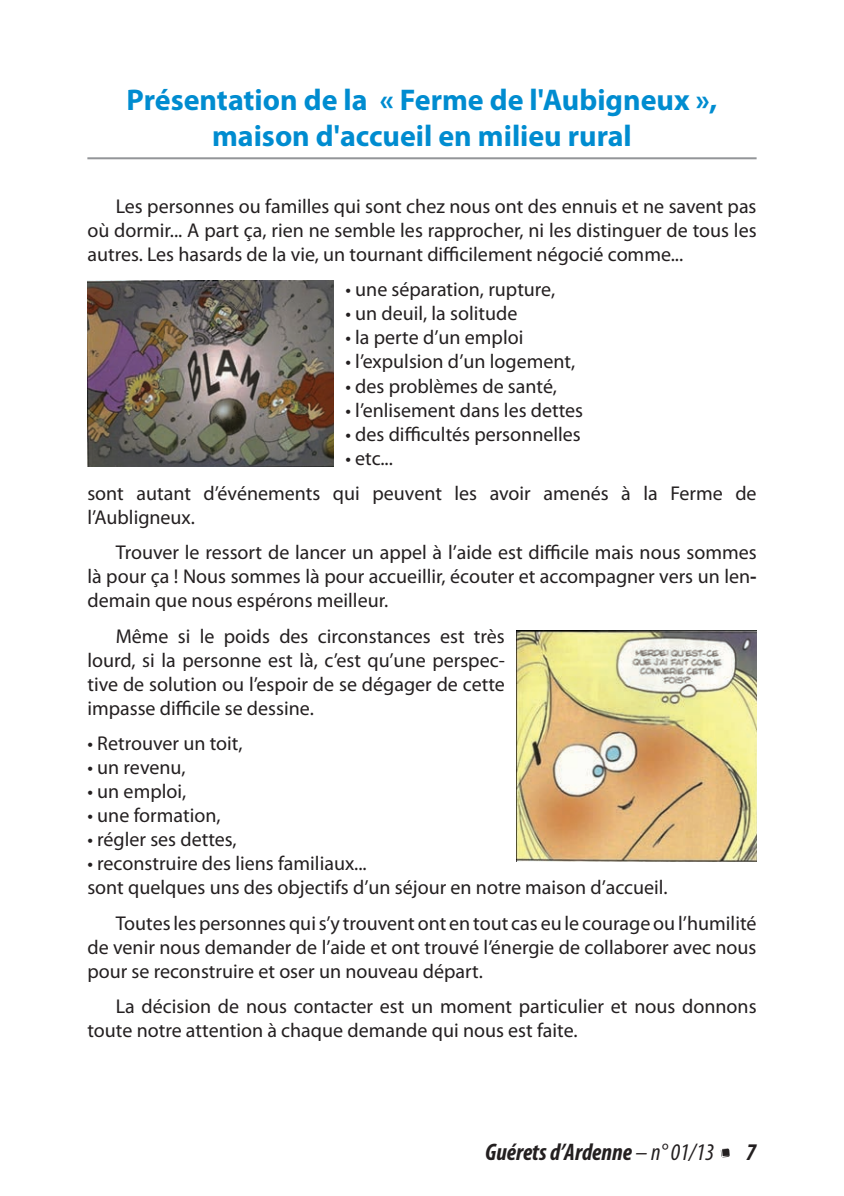
<style>
.page{position:relative;width:844px;height:1196px;background:#fff}
.page>*{position:absolute;margin:0;border:0;box-sizing:border-box;transform-origin:0 0}
.t1{font:700 30px/36px "Myriad Pro";color:#008cd0;text-align:center}
.t2{font:italic 700 condensed 24px "Myriad Pro";color:#231f20}
.t3{font:20px/24px "Myriad Pro";color:#231f20}
.s1{font-weight:400}
</style>
<div class="page">
<svg style="left:721px;top:1148px;width:9px;height:8px"></svg>
<hr style="left:87px;top:157px;width:669px;height:2px;background:#939598">
<img style="left:87px;top:280px;width:247px;height:186px">
<img style="left:516px;top:630px;width:240px;height:231px">
<h1 class="t1" style="left:126px;top:81px;width:592px">Présentation de la « Ferme de l'Aubigneux », maison d'accueil en milieu rural</h1>
<p class="t3" style="left:87px;top:194px;width:671px;text-align:justify;text-indent:28px">Les personnes ou familles qui sont chez nous ont des ennuis et ne savent pas où dormir... A part ça, rien ne semble les rapprocher, ni les distinguer de tous les autres. Les hasards de la vie, un tournant difficilement négocié comme...</p>
<p class="t3" style="left:345px;top:277px;width:211px">• une séparation, rupture,</p>
<p class="t3" style="left:345px;top:301px;width:173px">• un deuil, la solitude</p>
<p class="t3" style="left:345px;top:325px;width:180px">• la perte d’un emploi</p>
<p class="t3" style="left:345px;top:349px;width:231px">• l’expulsion d’un logement,</p>
<p class="t3" style="left:345px;top:373px;width:213px">• des problèmes de santé,</p>
<p class="t3" style="left:345px;top:397px;width:239px">• l’enlisement dans les dettes</p>
<p class="t3" style="left:345px;top:421px;width:237px">• des difficultés personnelles</p>
<p class="t3" style="left:87px;top:440px;width:671px;line-height:35.4px;text-indent:258px">• etc...<br>sont autant d’événements qui peuvent les avoir amenés à la Ferme de</p>
<p class="t3" style="left:116px;top:499px;width:642px;line-height:35.4px;text-indent:-28px">l’Aubligneux.<br>Trouver le ressort de lancer un appel à l’aide est difficile mais nous sommes</p>
<p class="t3" style="left:87px;top:564px;width:671px">là pour ça ! Nous sommes là pour accueillir, écouter et accompagner vers un len&shy;demain que nous espérons meilleur.</p>
<p class="t3" style="left:87px;top:623px;width:419px;text-align:justify;text-indent:28px">Même si le poids des circonstances est très lourd, si la personne est là, c’est qu’une perspec&shy;tive de solution ou l’espoir de se dégager de cette impasse difficile se dessine.</p>
<p class="t3" style="left:87px;top:731px;width:157px">• Retrouver un toit,</p>
<p class="t3" style="left:87px;top:755px;width:100px">• un revenu,</p>
<p class="t3" style="left:87px;top:779px;width:100px">• un emploi,</p>
<p class="t3" style="left:87px;top:803px;width:135px">• une formation,</p>
<p class="t3" style="left:87px;top:827px;width:151px">• régler ses dettes,</p>
<p class="t3" style="left:87px;top:851px;width:581px">• reconstruire des liens familiaux...<br>sont quelques uns des objectifs d’un séjour en notre maison d’accueil.</p>
<p class="t3" style="left:87px;top:910px;width:670px;text-align:justify;text-indent:28px">Toutes les personnes qui s’y trouvent ont en tout cas eu le courage ou l’humilité de venir nous demander de l’aide et ont trouvé l’énergie de collaborer avec nous pour se reconstruire et oser un nouveau départ.</p>
<p class="t3" style="left:87px;top:993px;width:670px;text-indent:28px">La décision de nous contacter est un moment particulier et nous donnons toute notre attention à chaque demande qui nous est faite.</p>
<p class="t2" style="left:485px;top:1136px;width:231px">Guérets d’Ardenne <span class="s1">– n° 01/13</span></p>
<p class="t2" style="left:746px;top:1136px;width:12px">7</p>
</div>
